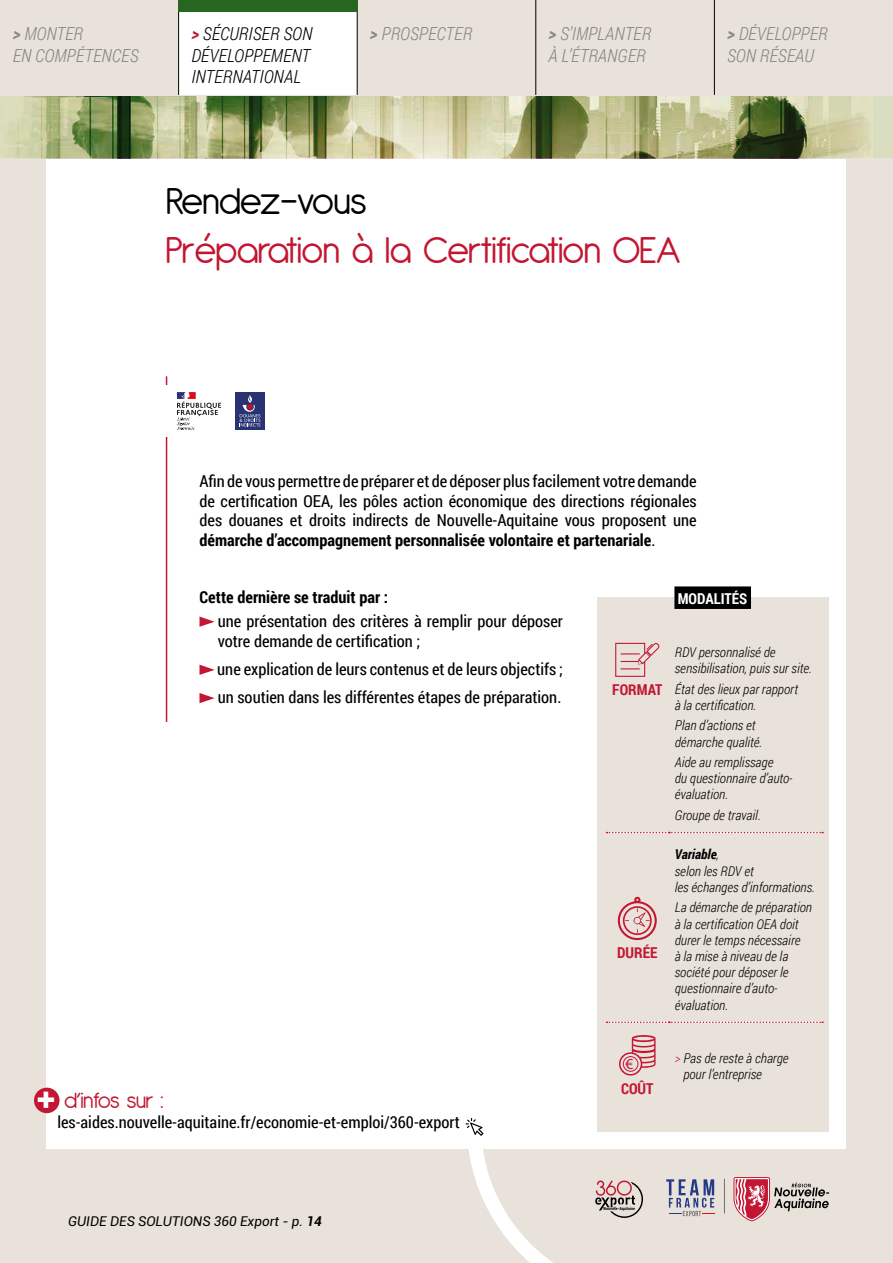
<style>
.page{position:relative;width:893px;height:1263px;background:#e9e2da}
.page>*{position:absolute;margin:0;border:0;box-sizing:border-box;transform-origin:0 0}
.t1{font:40.5px "Antipasto";color:#c31632}
.t2{font:40.5px "Antipasto";color:#000}
.t3{font:24px "Antipasto";color:#c31632}
.t4{font:italic 300 18px/21.6px "Roboto Condensed";color:#878787}
.t5{font:italic 300 18px/21.6px "Roboto Condensed";color:#000}
.t6{font:16.5px/19.8px "Roboto Condensed";color:#000}
.t7{font:700 16.5px "Roboto Condensed";color:#000}
.t8{font:15.3px "Myriad Pro";color:#c31632}
.t9{font:700 15px "Roboto Condensed";color:#c31632}
.t10{font:700 15px "Roboto Condensed";color:#fff}
.t11{font:italic 300 13.5px/16.2px "Roboto Condensed";color:#000}
.t12{font:italic 13.5px "Roboto";color:#000}
.t13{font:700 condensed 4.2px "Roboto";color:#000}
.s1{font-weight:700}
.s2{font-weight:700;color:#c31632}
.s3{font-family:"Te X Gyre Adventor";font-weight:700;font-size:33px;color:#fff}
.s4{color:#c31632}
</style>
<div class="page">
<svg style="left:745px;top:1177px;width:84px;height:44px"></svg>
<div style="left:179px;top:0;width:178px;height:95px;background:#fff"></div>
<hr style="left:714px;top:0;width:1px;height:95px;background:#000">
<hr style="left:535px;top:0;width:1px;height:95px;background:#000">
<hr style="left:357px;top:0;width:1px;height:95px;background:#000">
<hr style="left:178px;top:0;width:1px;height:95px;background:#000">
<svg style="left:468px;top:1149px;width:277px;height:114px"></svg>
<div style="left:179px;top:0;width:179px;height:12px;background:#276621"></div>
<div style="left:47px;top:138px;width:799px;height:1011px;background:#fff"></div>
<svg style="left:0;top:96px;width:893px;height:62px;background:#a7ad7f"></svg>
<div style="left:597px;top:597px;width:231px;height:534px;background:#e9e2da"></div>
<svg style="left:606px;top:832px;width:217px;height:1px"></svg>
<svg style="left:606px;top:1021px;width:217px;height:2px"></svg>
<svg style="left:615px;top:643px;width:44px;height:34px"></svg>
<svg style="left:618px;top:897px;width:39px;height:43px"></svg>
<svg style="left:619px;top:1035px;width:37px;height:40px"></svg>
<hr style="left:166px;top:376px;width:1px;height:346px;background:#c31632">
<svg style="left:199px;top:616px;width:16px;height:11px"></svg>
<svg style="left:199px;top:665px;width:16px;height:10px"></svg>
<svg style="left:199px;top:693px;width:16px;height:10px"></svg>
<div style="left:155px;top:385px;width:116px;height:52px;background:#fff"></div>
<svg style="left:177px;top:392px;width:44px;height:38px"></svg>
<div style="left:235px;top:392px;width:29px;height:38px;background:#293273"></div>
<svg style="left:240px;top:395px;width:20px;height:31px"></svg>
<div style="left:34px;top:1088px;width:26px;height:25px;background:#c31632;border-radius:50%"></div>
<svg style="left:466px;top:1118px;width:17px;height:18px"></svg>
<div style="left:674px;top:586px;width:77px;height:23px;background:#000"></div>
<p class="t4" style="left:13px;top:22px;width:127px"><span class="s1">&gt;</span> MONTER<br>EN COMPÉTENCES</p>
<p class="t5" style="left:191px;top:22px;width:123px"><span class="s2">&gt;</span> SÉCURISER SON</p>
<p class="t4" style="left:370px;top:22px;width:104px"><span class="s1">&gt;</span> PROSPECTER</p>
<p class="t5" style="left:191px;top:44px;width:120px">DÉVELOPPEMENT<br>INTERNATIONAL</p>
<p class="t4" style="left:549px;top:22px;width:104px"><span class="s1">&gt;</span> S’IMPLANTER<br>À L’ÉTRANGER</p>
<h1 class="t2" style="left:167px;top:178px;width:201px">Rendez-vous</h1>
<h1 class="t1" style="left:167px;top:226px;width:515px">Préparation à la Certification OEA</h1>
<p class="t4" style="left:727px;top:22px;width:102px"><span class="s1">&gt;</span> DÉVELOPPER<br>SON RÉSEAU</p>
<p class="t6" style="left:199px;top:470px;width:499px;text-align:justify">Afin de vous permettre de préparer et de déposer plus facilement votre demande de certification OEA, les pôles action économique des directions régionales des douanes et droits indirects de Nouvelle-Aquitaine vous proposent une <span class="s1">démarche d’accompagnement personnalisée volontaire et partenariale</span>.</p>
<p class="t7" style="left:199px;top:585px;width:190px">Cette dernière se traduit par :</p>
<p class="t6" style="left:218px;top:610px;width:347px">une présentation des critères à remplir pour déposer votre demande de certification ;</p>
<p class="t6" style="left:217px;top:654px;width:347px;line-height:28.3px">une explication de leurs contenus et de leurs objectifs ; un soutien dans les différentes étapes de préparation.</p>
<p class="t10" style="left:678px;top:588px;width:71px">MODALITÉS</p>
<p class="t9" style="left:612px;top:679px;width:52px">FORMAT</p>
<p class="t9" style="left:617px;top:942px;width:42px">DURÉE</p>
<p class="t11" style="left:675px;top:644px;width:139px">RDV personnalisé de sensibilisation, puis sur site.</p>
<p class="t11" style="left:675px;top:680px;width:125px">État des lieux par rapport à la certification.</p>
<p class="t11" style="left:675px;top:717px;width:89px">Plan d’actions et démarche qualité.</p>
<p class="t11" style="left:675px;top:754px;width:119px">Aide au remplissage<br>du questionnaire d’auto&shy;évaluation.</p>
<p class="t11" style="left:675px;top:806px;width:88px">Groupe de travail.</p>
<p class="t11" style="left:675px;top:846px;width:142px"><span class="s1">Variable</span>,<br>selon les RDV et<br>les échanges d’informations.</p>
<p class="t11" style="left:675px;top:899px;width:139px">La démarche de préparation à la certification OEA doit durer le temps nécessaire<br>à la mise à niveau de la société pour déposer le questionnaire d’auto&shy;évaluation.</p>
<h2 class="t3" style="left:36px;top:1086px;width:129px"><span class="s3">+</span> d’infos sur :</h2>
<p class="t6" style="left:57px;top:1112px;width:404px">les-aides.nouvelle-aquitaine.fr/economie-et-emploi/360-export</p>
<p class="t12" style="left:68px;top:1212px;width:255px">GUIDE DES SOLUTIONS 360 Export - p. <span class="s1">14</span></p>
<p class="t8" style="left:625px;top:1054px;width:9px">€</p>
<p class="t9" style="left:621px;top:1078px;width:34px">COÛT</p>
<p class="t11" style="left:683px;top:1050px;width:107px;text-indent:-9px"><span class="s4">&gt;</span> Pas de reste à charge pour l’entreprise</p>
<p class="t13" style="left:604px;top:1206px;width:33px">Nouvelle-Aquitaine</p>
</div>
